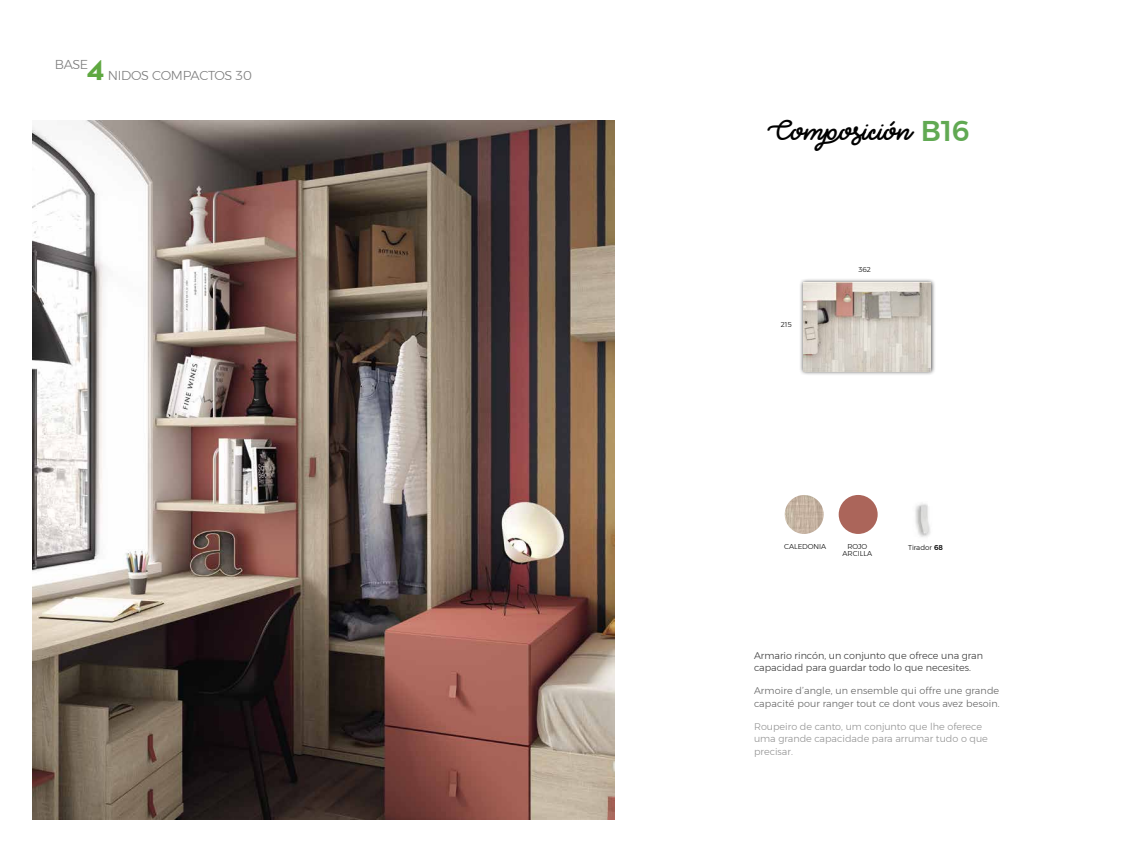
<style>
.page{position:relative;width:1141px;height:844px;background:#fff}
.page>*{position:absolute;margin:0;border:0;box-sizing:border-box;transform-origin:0 0}
.t1{font:700 32.2px "Neutra Text";color:#5fa841}
.t2{font:italic 22.75px "Try Happiness Demo";color:#000;scale:1.05 1}
.t3{font:300 12.86px "Montserrat";letter-spacing:-.02em;color:#7c7c7c}
.t4{font:300 9.62px/12.2px "Montserrat";color:#939393}
.t5{font:300 9.62px/12.2px "Montserrat";letter-spacing:.01em;color:#636363}
.t6{font:300 9.62px/12.2px "Montserrat";color:#393939}
.t7{font:300 7.09px "Montserrat";color:#000}
.t8{font:300 7px "Montserrat";color:#000}
.s1{font-family:"Montserrat";font-weight:500;font-style:normal;font-size:28.53px;color:#61a953}
.s2{font-weight:500}
</style>
<div class="page">
<img style="left:915px;top:503px;width:16px;height:34px">
<img style="left:785px;top:495px;width:39px;height:39px;border-radius:19px">
<img style="left:839px;top:495px;width:39px;height:39px;border-radius:19px">
<div style="left:799px;top:278px;width:136px;height:98px;background:#000;opacity:.75"></div>
<img style="left:803px;top:283px;width:128px;height:88px">
<img style="left:32px;top:121px;width:582px;height:698px">
<h3 class="t3" style="left:55px;top:54px;width:35px">BASE</h3>
<h1 class="t1" style="left:87px;top:46px;width:19px">4</h1>
<h3 class="t3" style="left:108px;top:66px;width:146px">NIDOS COMPACTOS 30</h3>
<h2 class="t2" style="left:765px;top:119px;width:197px">Composición <span class="s1">B 1 6</span></h2>
<p class="t8" style="left:781px;top:319px;width:12px">215</p>
<p class="t8" style="left:858px;top:264px;width:14px">362</p>
<p class="t7" style="left:784px;top:540px;width:44px">CALEDONIA</p>
<p class="t7" style="left:847px;top:541px;width:21px">ROJO</p>
<p class="t7" style="left:908px;top:542px;width:36px">Tirador <span class="s2">68</span></p>
<p class="t7" style="left:843px;top:548px;width:31px">ARCILLA</p>
<p class="t6" style="left:754px;top:649px;width:231px">Armario rincón, un conjunto que ofrece una gran capacidad para guardar todo lo que necesites.</p>
<p class="t5" style="left:754px;top:684px;width:247px">Armoire d’angle, un ensemble qui offre une grande capacité pour ranger tout ce dont vous avez besoin.</p>
<p class="t4" style="left:754px;top:720px;width:235px">Roupeiro de canto, um conjunto que lhe oferece uma grande capacidade para arrumar tudo o que precisar.</p>
</div>
